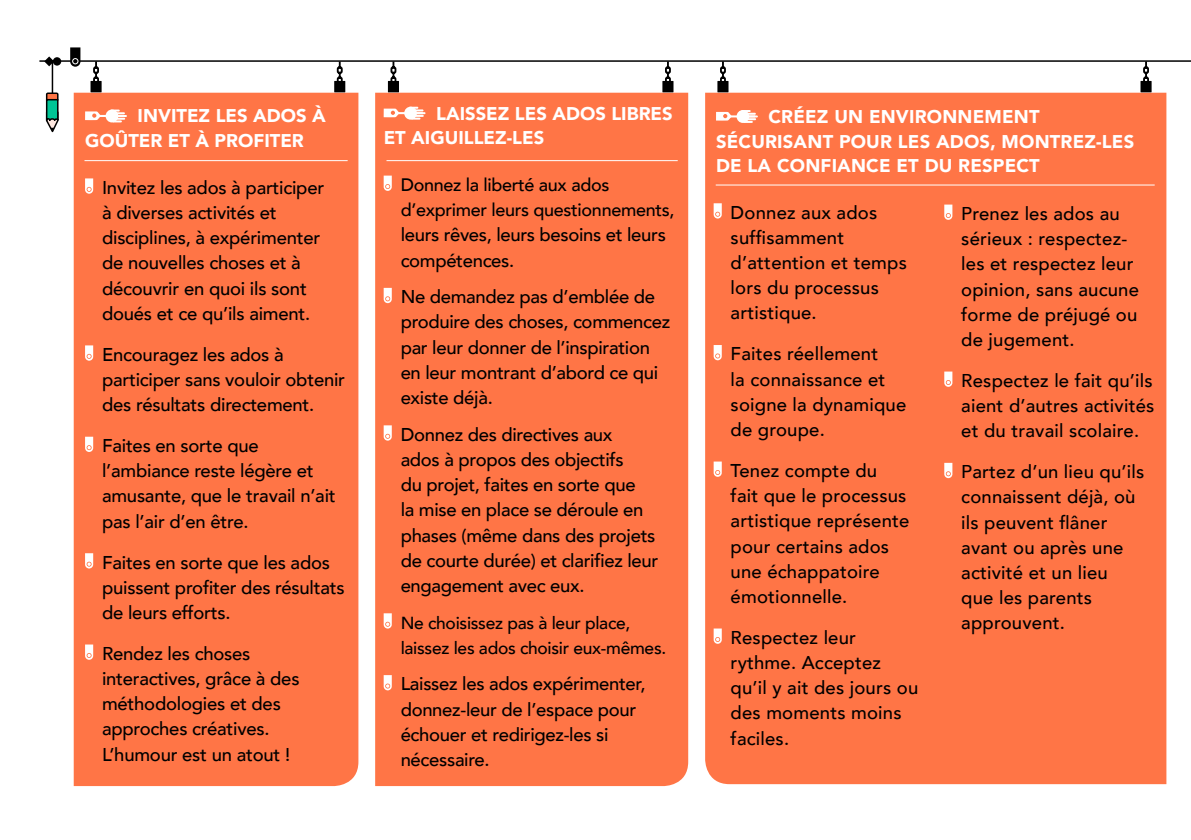
<style>
.page{position:relative;width:1191px;height:840px;background:#fff}
.page>*{position:absolute;margin:0;border:0;box-sizing:border-box;transform-origin:0 0}
.t1{font:500 18.4px/25.2px "Avenir";letter-spacing:-.015em;color:#000}
.t2{font:500 18.4px/25.2px "Avenir";letter-spacing:.01em;color:#000}
.t3{font:900 18.4px/24.6px "Avenir";letter-spacing:.01em;color:#fff}
.t4{font:500 18px/25.2px "Avenir";letter-spacing:-.02em;color:#000}
.t5{font:500 17.4px/25.2px "Avenir";letter-spacing:-.015em;color:#000}
</style>
<div class="page">
<div style="left:74px;top:93px;width:284px;height:692px;background:#ff7546"></div>
<svg style="left:114px;top:109px;width:13px;height:13px"></svg>
<div style="left:106px;top:109px;width:12px;height:13px;background:#fff;border-radius:6px"></div>
<hr style="left:97px;top:115px;width:27px;height:2px;background:#fff">
<svg style="left:85px;top:111px;width:16px;height:9px"></svg>
<svg style="left:85px;top:178px;width:8px;height:15px"></svg>
<svg style="left:85px;top:345px;width:8px;height:15px"></svg>
<svg style="left:85px;top:436px;width:8px;height:15px"></svg>
<svg style="left:85px;top:553px;width:8px;height:15px"></svg>
<svg style="left:85px;top:644px;width:8px;height:15px"></svg>
<div style="left:705px;top:93px;width:461px;height:690px;background:#ff7546"></div>
<svg style="left:713px;top:203px;width:9px;height:15px"></svg>
<svg style="left:713px;top:345px;width:9px;height:15px"></svg>
<svg style="left:713px;top:461px;width:9px;height:15px"></svg>
<svg style="left:713px;top:628px;width:9px;height:15px"></svg>
<svg style="left:944px;top:204px;width:8px;height:16px"></svg>
<svg style="left:944px;top:371px;width:8px;height:15px"></svg>
<svg style="left:944px;top:462px;width:8px;height:16px"></svg>
<div style="left:375px;top:93px;width:313px;height:692px;background:#ff7546"></div>
<svg style="left:413px;top:107px;width:12px;height:12px"></svg>
<div style="left:404px;top:107px;width:13px;height:13px;background:#fff;border-radius:6px"></div>
<hr style="left:395px;top:112px;width:28px;height:2px;background:#fff">
<svg style="left:384px;top:108px;width:15px;height:9px"></svg>
<svg style="left:384px;top:175px;width:8px;height:16px"></svg>
<svg style="left:384px;top:288px;width:8px;height:15px"></svg>
<svg style="left:384px;top:425px;width:8px;height:15px"></svg>
<svg style="left:384px;top:613px;width:8px;height:15px"></svg>
<svg style="left:384px;top:674px;width:8px;height:16px"></svg>
<svg style="left:745px;top:110px;width:13px;height:13px"></svg>
<div style="left:736px;top:110px;width:13px;height:13px;background:#fff;border-radius:6px"></div>
<hr style="left:728px;top:115px;width:27px;height:2px;background:#fff">
<svg style="left:716px;top:112px;width:15px;height:9px"></svg>
<div style="left:93px;top:66px;width:6px;height:8px;border:2px solid #000;border-radius:2px"></div>
<div style="left:93px;top:76px;width:6px;height:8px;border:2px solid #000;border-radius:2px"></div>
<svg style="left:95px;top:62px;width:2px;height:17px"></svg>
<div style="left:90px;top:81px;width:12px;height:11px;background:#000"></div>
<div style="left:337px;top:66px;width:6px;height:8px;border:2px solid #000;border-radius:2px"></div>
<div style="left:337px;top:76px;width:6px;height:8px;border:2px solid #000;border-radius:2px"></div>
<svg style="left:339px;top:62px;width:2px;height:17px"></svg>
<div style="left:334px;top:81px;width:11px;height:11px;background:#000"></div>
<div style="left:390px;top:66px;width:6px;height:8px;border:2px solid #000;border-radius:2px"></div>
<div style="left:390px;top:76px;width:6px;height:8px;border:2px solid #000;border-radius:2px"></div>
<svg style="left:392px;top:62px;width:2px;height:17px"></svg>
<div style="left:388px;top:81px;width:11px;height:11px;background:#000"></div>
<div style="left:665px;top:66px;width:6px;height:8px;border:2px solid #000;border-radius:2px"></div>
<div style="left:665px;top:76px;width:6px;height:8px;border:2px solid #000;border-radius:2px"></div>
<svg style="left:667px;top:62px;width:2px;height:17px"></svg>
<div style="left:662px;top:81px;width:11px;height:11px;background:#000"></div>
<div style="left:720px;top:66px;width:6px;height:8px;border:2px solid #000;border-radius:2px"></div>
<div style="left:720px;top:76px;width:6px;height:8px;border:2px solid #000;border-radius:2px"></div>
<svg style="left:722px;top:62px;width:2px;height:17px"></svg>
<div style="left:717px;top:81px;width:11px;height:11px;background:#000"></div>
<div style="left:1143px;top:66px;width:6px;height:8px;border:2px solid #000;border-radius:2px"></div>
<div style="left:1143px;top:76px;width:6px;height:8px;border:2px solid #000;border-radius:2px"></div>
<svg style="left:1145px;top:62px;width:2px;height:17px"></svg>
<div style="left:1140px;top:81px;width:11px;height:11px;background:#000"></div>
<hr style="left:84px;top:160px;width:264px;height:1px;background:#fff">
<hr style="left:386px;top:160px;width:291px;height:1px;background:#fff">
<hr style="left:715px;top:184px;width:439px;height:1px;background:#fff">
<hr style="left:39px;top:60px;width:1152px;height:2px;background:#000">
<div style="left:47px;top:93px;width:11px;height:7px;background:#ff7546"></div>
<div style="left:46px;top:92px;width:13px;height:9px;border:2px solid #000"></div>
<svg style="left:45px;top:98px;width:14px;height:35px"></svg>
<hr style="left:52px;top:61px;width:1px;height:33px;background:#000">
<div style="left:53px;top:57px;width:8px;height:9px;background:#000;border-radius:50%"></div>
<svg style="left:44px;top:56px;width:10px;height:10px"></svg>
<svg style="left:70px;top:47px;width:10px;height:20px"></svg>
<p class="t3" style="left:85px;top:103px;width:242px;text-indent:53px">INVITEZ LES ADOS À<br>GOÛTER ET À PROFITER</p>
<p class="t1" style="left:102px;top:174px;width:224px">Invitez les ados à participer à diverses activités et disciplines, à expérimenter de nouvelles choses et à découvrir en quoi ils sont doués et ce qu’ils aiment.</p>
<p class="t1" style="left:102px;top:340px;width:244px">Encouragez les ados à participer sans vouloir obtenir des résultats directement.</p>
<p class="t1" style="left:102px;top:431px;width:235px">Faites en sorte que l’ambiance reste légère et amusante, que le travail n’ait pas l’air d’en être.</p>
<p class="t1" style="left:102px;top:548px;width:244px">Faites en sorte que les ados puissent profiter des résultats de leurs efforts.</p>
<p class="t1" style="left:102px;top:639px;width:199px">Rendez les choses interactives, grâce à des méthodologies et des approches créatives.<br>L’humour est un atout !</p>
<p class="t3" style="left:384px;top:100px;width:290px;text-indent:53px">LAISSEZ LES ADOS LIBRES<br>ET AIGUILLEZ-LES</p>
<p class="t4" style="left:401px;top:171px;width:275px">Donnez la liberté aux ados d’exprimer leurs questionnements,</p>
<p class="t1" style="left:401px;top:221px;width:267px">leurs rêves, leurs besoins et leurs compétences.</p>
<p class="t1" style="left:401px;top:283px;width:271px">Ne demandez pas d’emblée de produire des choses, commencez par leur donner de l’inspiration en leur montrant d’abord ce qui existe déjà.</p>
<p class="t1" style="left:401px;top:420px;width:259px">Donnez des directives aux<br>ados à propos des objectifs<br>du projet, faites en sorte que<br>la mise en place se déroule en phases (même dans des projets de courte durée) et clarifiez leur engagement avec eux.</p>
<p class="t5" style="left:401px;top:608px;width:267px">Ne choisissez pas à leur place, laissez les ados choisir eux-mêmes.</p>
<p class="t1" style="left:401px;top:670px;width:246px">Laissez les ados expérimenter, donnez-leur de l’espace pour échouer et redirigez-les si nécessaire.</p>
<p class="t3" style="left:716px;top:104px;width:420px;text-indent:52px">CRÉEZ UN ENVIRONNEMENT<br>SÉCURISANT POUR LES ADOS, MONTREZ-LES<br>DE LA CONFIANCE ET DU RESPECT</p>
<p class="t2" style="left:730px;top:198px;width:178px">Donnez aux ados suffisamment d’attention et temps lors du processus artistique.</p>
<p class="t2" style="left:730px;top:340px;width:177px">Faites réellement<br>la connaissance et soigne la dynamique de groupe.</p>
<p class="t2" style="left:730px;top:456px;width:180px">Tenez compte du<br>fait que le processus artistique représente pour certains ados une échappatoire émotionnelle.</p>
<p class="t2" style="left:730px;top:623px;width:189px">Respectez leur rythme. Acceptez qu’il y ait des jours ou des moments moins faciles.</p>
<p class="t2" style="left:961px;top:200px;width:179px">Prenez les ados au sérieux : respectez&shy;les et respectez leur opinion, sans aucune forme de préjugé ou de jugement.</p>
<p class="t1" style="left:961px;top:366px;width:195px;text-align:justify">Respectez le fait qu’ils aient d’autres activités et du travail scolaire.</p>
<p class="t2" style="left:961px;top:458px;width:184px">Partez d’un lieu qu’ils connaissent déjà, où ils peuvent flâner avant ou après une activité et un lieu que les parents approuvent.</p>
</div>
